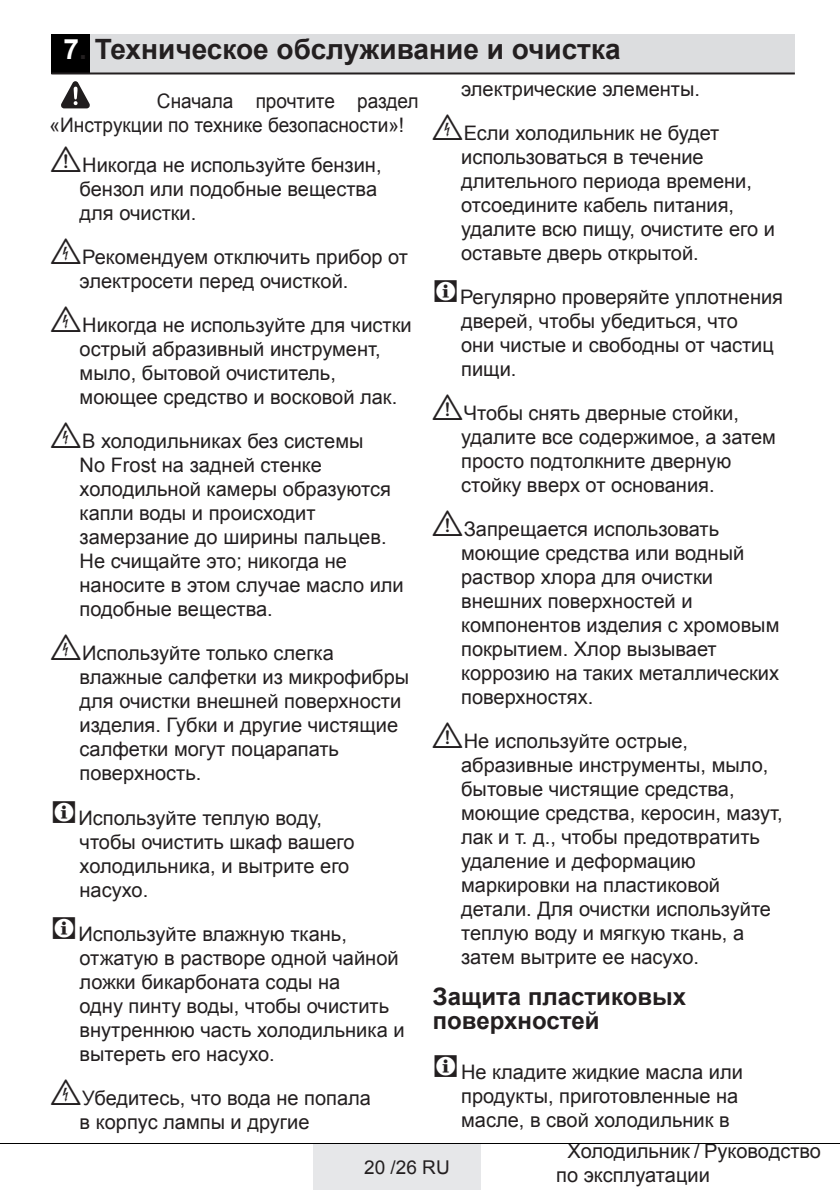
<style>
.page{position:relative;width:840px;height:1191px;background:#fff}
.page>*{position:absolute;margin:0;border:0;box-sizing:border-box;transform-origin:0 0}
.t1{font:700 28px "Arial";color:#231f20}
.t2{font:700 24px/24px "Arial";color:#231f20}
.t3{font:20px/24px "Arial";color:#231f20}
.t4{font:20px/24px "Arial";color:#231f20;scale:.95 1}
.t5{font:19px "Arial";color:#231f20}
.s1{color:#fff}
.s2{font-family:"ZIWARNUN";font-size:32px}
</style>
<div class="page">
<div style="left:313px;top:1144px;width:168px;height:45px;background:#e6e7e9"></div>
<hr style="left:0;top:1143px;width:839px;height:1px;background:#000">
<div style="left:51px;top:34px;width:40px;height:40px;background:#000"></div>
<div style="left:91px;top:34px;width:703px;height:40px;background:#dcdddf"></div>
<hr style="left:51px;top:72px;width:743px;height:2px;background:#231f20">
<svg style="left:61px;top:81px;width:29px;height:27px"></svg>
<h1 class="t1" style="left:63px;top:34px;width:558px"><span class="s1">7</span>. Техническое обслуживание и очистка</h1>
<p class="t4" style="left:50px;top:89px;width:389px;text-indent:107px">Сначала прочтите раздел «Инструкции по технике безопасности»!</p>
<p class="t3" style="left:80px;top:153px;width:303px;text-indent:-28px"><span class="s2">A</span>Никогда не используйте бензин, бензол или подобные вещества для очистки.</p>
<p class="t3" style="left:80px;top:245px;width:330px;text-indent:-28px"><span class="s2">B</span>Рекомендуем отключить прибор от электросети перед очисткой.</p>
<p class="t3" style="left:80px;top:313px;width:333px;text-indent:-28px"><span class="s2">B</span>Никогда не используйте для чистки острый абразивный инструмент, мыло, бытовой очиститель, моющее средство и восковой лак.</p>
<p class="t3" style="left:80px;top:429px;width:325px;text-indent:-28px"><span class="s2">B</span>В холодильниках без системы<br>No Frost на задней стенке холодильной камеры образуются капли воды и происходит замерзание до ширины пальцев.<br>Не счищайте это; никогда не наносите в этом случае масло или подобные вещества.</p>
<p class="t3" style="left:80px;top:641px;width:331px;text-indent:-28px"><span class="s2">B</span>Используйте только слегка влажные салфетки из микрофибры для очистки внешней поверхности изделия. Губки и другие чистящие салфетки могут поцарапать поверхность.</p>
<p class="t3" style="left:80px;top:805px;width:276px;text-indent:-28px"><span class="s2">C</span>Используйте теплую воду, чтобы очистить шкаф вашего холодильника, и вытрите его насухо.</p>
<p class="t3" style="left:80px;top:921px;width:326px;text-indent:-28px"><span class="s2">C</span>Используйте влажную ткань, отжатую в растворе одной чайной ложки бикарбоната соды на<br>одну пинту воды, чтобы очистить внутреннюю часть холодильника и вытереть его насухо.</p>
<p class="t3" style="left:80px;top:1085px;width:293px;text-indent:-28px"><span class="s2">B</span>Убедитесь, что вода не попала в корпус лампы и другие</p>
<p class="t3" style="left:461px;top:77px;width:240px">электрические элементы.</p>
<p class="t3" style="left:461px;top:121px;width:315px;text-indent:-28px"><span class="s2">B</span>Если холодильник не будет использоваться в течение длительного периода времени, отсоедините кабель питания, удалите всю пищу, очистите его и оставьте дверь открытой.</p>
<p class="t3" style="left:461px;top:285px;width:323px;text-indent:-28px"><span class="s2">C</span>Регулярно проверяйте уплотнения дверей, чтобы убедиться, что<br>они чистые и свободны от частиц пищи.</p>
<p class="t3" style="left:461px;top:401px;width:316px;text-indent:-28px"><span class="s2">A</span>Чтобы снять дверные стойки, удалите все содержимое, а затем просто подтолкните дверную стойку вверх от основания.</p>
<p class="t3" style="left:461px;top:517px;width:319px;text-indent:-28px"><span class="s2">A</span>Запрещается использовать моющие средства или водный раствор хлора для очистки внешних поверхностей и компонентов изделия с хромовым покрытием. Хлор вызывает коррозию на таких металлических поверхностях.</p>
<p class="t3" style="left:461px;top:729px;width:323px;text-indent:-28px"><span class="s2">A</span>Не используйте острые, абразивные инструменты, мыло, бытовые чистящие средства, моющие средства, керосин, мазут, лак и т. д., чтобы предотвратить удаление и деформацию маркировки на пластиковой детали. Для очистки используйте теплую воду и мягкую ткань, а затем вытрите ее насухо.</p>
<p class="t2" style="left:432px;top:985px;width:255px">Защита пластиковых поверхностей</p>
<p class="t3" style="left:461px;top:1060px;width:283px;text-indent:-28px"><span class="s2">C</span>Не кладите жидкие масла или продукты, приготовленные на масле, в свой холодильник в</p>
<p class="t5" style="left:364px;top:1156px;width:87px">20 /26 RU</p>
<p class="t3" style="left:556px;top:1139px;width:266px;text-indent:11px">Холодильник / Руководство по эксплуатации</p>
</div>
